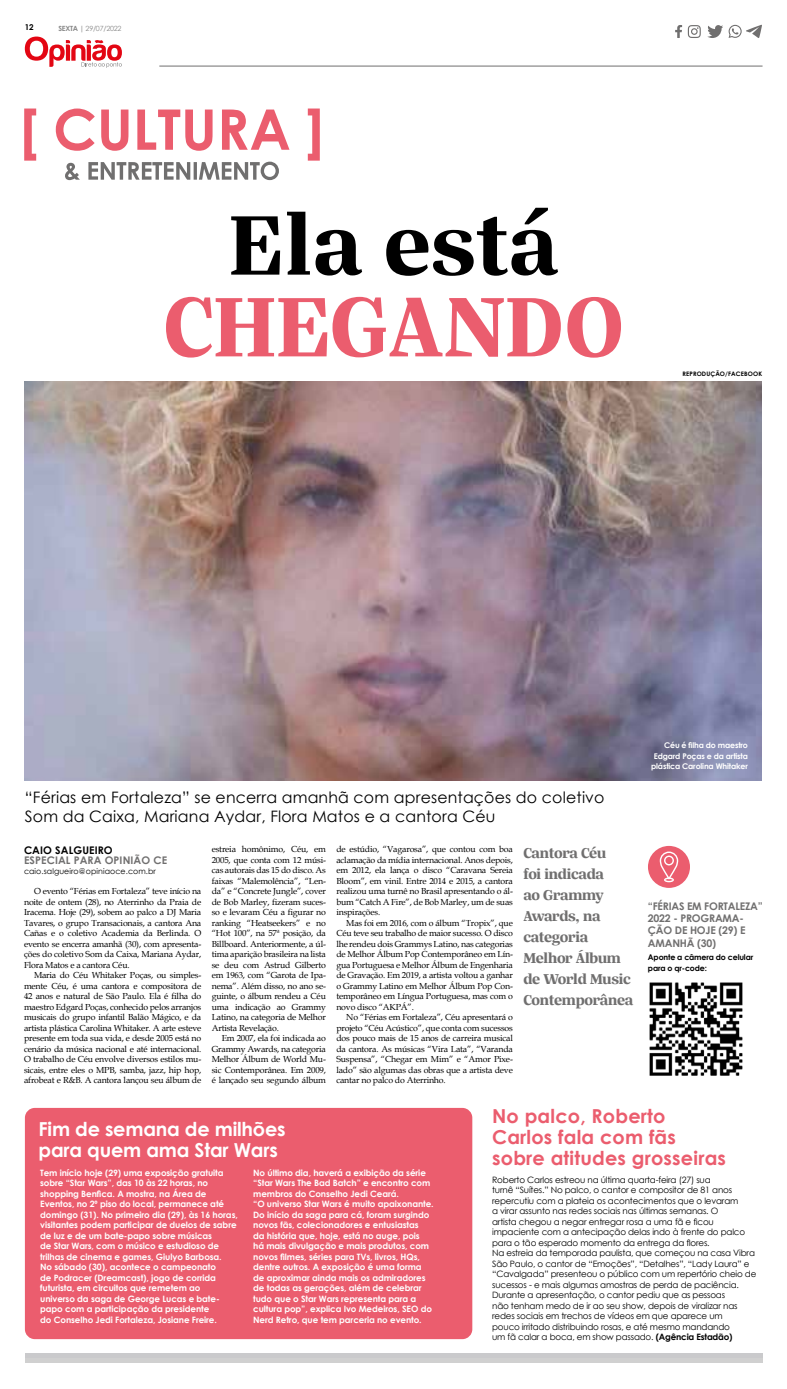
<style>
.page{position:relative;width:787px;height:1389px;background:#fff}
.page>*{position:absolute;margin:0;border:0;box-sizing:border-box;transform-origin:0 0}
.t1{font:700 91.88px "Silva Text";color:#eb5d6e}
.t2{font:700 91.88px "Silva Text";color:#000}
.t3{font:700 19.25px/21px "Century Gothic";letter-spacing:.01em;color:#eb5d6e}
.t4{font:700 19.25px/21px "Century Gothic";letter-spacing:-.01em;color:#fff}
.t5{font:15.75px/19.2px "Century Gothic";letter-spacing:.01em;color:#000}
.t6{font:700 15.75px/21px "Silva Text";letter-spacing:-.02em;color:#706f6f}
.t7{font:700 10.5px/12.2px "Century Gothic";letter-spacing:-.02em;color:#706f6f}
.t8{font:700 10.5px "Century Gothic";letter-spacing:.01em;color:#706f6f}
.t9{font:700 10.5px "Century Gothic";letter-spacing:.01em;color:#000}
.t10{font:8.75px/10.5px "Book Antiqua";letter-spacing:-.02em;color:#000;text-align:justify}
.t11{font:700 8.75px/10.5px "Century Gothic";letter-spacing:-.01em;color:#fff}
.t12{font:8.75px/10.5px "Century Gothic";letter-spacing:-.02em;color:#000}
.t13{font:700 8.05px "Century Gothic";color:#000}
.t14{font:700 7.88px/10.5px "Century Gothic";letter-spacing:-.02em;color:#fff;text-align:right}
.t15{font:700 7.88px/10.5px "Century Gothic";letter-spacing:-.02em;color:#000}
.t16{font:7.88px "Century Gothic";letter-spacing:.01em;color:#000}
.t17{font:7.17px "Century Gothic";letter-spacing:-.03em;color:#878787}
.t18{font:700 6.12px "Century Gothic";letter-spacing:.02em;color:#000}
.s1{font-weight:700}
</style>
<div class="page">
<hr style="left:159px;top:66px;width:603px;height:1px;background:#706f6f">
<svg style="left:25px;top:37px;width:97px;height:31px"></svg>
<svg style="left:687px;top:25px;width:13px;height:13px"></svg>
<svg style="left:675px;top:25px;width:6px;height:13px"></svg>
<svg style="left:707px;top:25px;width:54px;height:13px"></svg>
<div style="left:25px;top:1358px;width:736px;height:5px;background:#d0d0d0"></div>
<div style="left:25px;top:1353px;width:736px;height:5px;background:#cacacc"></div>
<svg style="left:24px;top:109px;width:296px;height:71px"></svg>
<img style="left:25px;top:382px;width:736px;height:399px">
<div style="left:647px;top:846px;width:42px;height:42px;background:#eb5d6e;border-radius:50%"></div>
<svg style="left:659px;top:852px;width:19px;height:30px"></svg>
<div style="left:25px;top:1108px;width:447px;height:231px;background:#eb5d6e;border-radius:10px"></div>
<img style="left:649px;top:982px;width:94px;height:94px">
<p class="t13" style="left:25px;top:21px;width:10px">12</p>
<p class="t17" style="left:58px;top:23px;width:65px"><span class="s1">SEXTA |</span> 29/07/2022</p>
<h1 class="t2" style="left:229px;top:183px;width:330px">Ela está</h1>
<h1 class="t1" style="left:163px;top:265px;width:461px">CHEGANDO</h1>
<p class="t18" style="left:682px;top:369px;width:81px">REPRODUÇÃO/FACEBOOK</p>
<h3 class="t5" style="left:25px;top:788px;width:581px">“Férias em Fortaleza” se encerra amanhã com apresentações do coletivo<br>Som da Caixa, Mariana Aydar, Flora Matos e a cantora Céu</h3>
<p class="t9" style="left:24px;top:842px;width:90px">CAIO SALGUEIRO</p>
<p class="t8" style="left:24px;top:852px;width:145px">ESPECIAL PARA OPINIÃO CE</p>
<p class="t16" style="left:24px;top:866px;width:133px">caio.salgueiro@opiniaoce.com.br</p>
<p class="t10" style="left:24px;top:886px;width:179px;text-indent:10px">O evento “Férias em Fortaleza” teve início na noite de ontem (28), no Aterrinho da Praia de Iracema. Hoje (29), sobem ao palco a DJ Maria Tavares, o grupo Transacionais, a cantora Ana Cañas e o coletivo Academia da Berlinda. O evento se encerra amanhã (30), com apresenta&shy;ções do coletivo Som da Caixa, Mariana Aydar, Flora Matos e a cantora Céu.</p>
<p class="t10" style="left:24px;top:970px;width:179px;text-indent:10px">Maria do Céu Whitaker Poças, ou simples&shy;mente Céu, é uma cantora e compositora de 42 anos e natural de São Paulo. Ela é filha do maestro Edgard Poças, conhecido pelos arranjos musicais do grupo infantil Balão Mágico, e da artista plástica Carolina Whitaker. A arte esteve presente em toda sua vida, e desde 2005 está no cenário da música nacional e até internacional.<br>O trabalho de Céu envolve diversos estilos mu&shy;sicais, entre eles o MPB, samba, jazz, hip hop, afrobeat e R&amp;B. A cantora lançou seu álbum de</p>
<p class="t10" style="left:212px;top:844px;width:116px">estreia homônimo, Céu, em 2005, que conta com 12 músi&shy;cas autorais das 15 do disco. As faixas “Malemolência”, “Len&shy;da” e “Concrete Jungle”, cover de Bob Marley, fizeram suces&shy;so e levaram Céu a figurar no ranking “Heatseekers” e no “Hot 100”, na 57ª posição, da Billboard. Anteriormente, a úl&shy;tima aparição brasileira na lista se deu com Astrud Gilberto em 1963, com “Garota de Ipa&shy;nema”. Além disso, no ano se&shy;guinte, o álbum rendeu a Céu uma indicação ao Grammy Latino, na categoria de Melhor Artista Revelação.</p>
<p class="t10" style="left:212px;top:1033px;width:116px;text-indent:10px">Em 2007, ela foi indicada ao Grammy Awards, na categoria Melhor Álbum de World Mu&shy;sic Contemporânea. Em 2009, é lançado seu segundo álbum</p>
<p class="t10" style="left:336px;top:844px;width:178px">de estúdio, “Vagarosa”, que contou com boa aclamação da mídia internacional. Anos depois, em 2012, ela lança o disco “Caravana Sereia Bloom”, em vinil. Entre 2014 e 2015, a cantora realizou uma turnê no Brasil apresentando o ál&shy;bum “Catch A Fire”, de Bob Marley, um de suas inspirações.</p>
<p class="t10" style="left:336px;top:917px;width:178px;text-indent:10px">Mas foi em 2016, com o álbum “Tropix”, que Céu teve seu trabalho de maior sucesso. O disco lhe rendeu dois Grammys Latino, nas categorias de Melhor Álbum Pop Contemporâneo em Lín&shy;gua Portuguesa e Melhor Álbum de Engenharia de Gravação. Em 2019, a artista voltou a ganhar o Grammy Latino em Melhor Álbum Pop Con&shy;temporâneo em Língua Portuguesa, mas com o novo disco “AKPÁ”.</p>
<p class="t10" style="left:336px;top:1012px;width:178px;text-indent:10px">No “Férias em Fortaleza”, Céu apresentará o projeto “Céu Acústico”, que conta com sucessos dos pouco mais de 15 anos de carreira musical da cantora. As músicas “Vira Lata”, “Varanda Suspensa”, “Chegar em Mim” e “Amor Pixe&shy;lado” são algumas das obras que a artista deve cantar no palco do Aterrinho.</p>
<h3 class="t6" style="left:523px;top:842px;width:111px">Cantora Céu<br>foi indicada<br>ao Grammy<br>Awards, na categoria<br>Melhor Álbum de World Music<br>Contemporânea</h3>
<p class="t14" style="left:651px;top:740px;width:98px">Céu é filha do maestro<br>Edgard Poças e da artista plástica Carolina Whitaker</p>
<p class="t7" style="left:647px;top:899px;width:116px">“FÉRIAS EM FORTALEZA”<br>2022 - PROGRAMA-<br>ÇÃO DE HOJE (29) E<br>AMANHÃ (30)</p>
<p class="t15" style="left:647px;top:952px;width:107px">Aponte a câmera do celular para o qr-code:</p>
<h2 class="t4" style="left:38px;top:1118px;width:248px">Fim de semana de milhões para quem ama Star Wars</h2>
<p class="t11" style="left:40px;top:1167px;width:199px">Tem início hoje (29) uma exposição gratuita sobre “Star Wars”, das 10 às 22 horas, no shopping Benfica. A mostra, na Área de Eventos, no 2º piso do local, permanece até domingo (31). No primeiro dia (29), às 16 horas, visitantes podem participar de duelos de sabre de luz e de um bate-papo sobre músicas<br>de Star Wars, com o músico e estudioso de trilhas de cinema e games, Giulyo Barbosa.<br>No sábado (30), acontece o campeonato<br>de Podracer (Dreamcast), jogo de corrida futurista, em circuitos que remetem ao<br>universo da saga de George Lucas e bate&shy;papo com a participação da presidente<br>do Conselho Jedi Fortaleza, Josiane Freire.</p>
<p class="t11" style="left:253px;top:1167px;width:182px">No último dia, haverá a exibição da série “Star Wars The Bad Batch” e encontro com membros do Conselho Jedi Ceará.<br>“O universo Star Wars é muito apaixonante.<br>Do início da saga para cá, foram surgindo novos fãs, colecionadores e entusiastas<br>da história que, hoje, está no auge, pois<br>há mais divulgação e mais produtos, com novos filmes, séries para TVs, livros, HQs, dentre outros. A exposição é uma forma de aproximar ainda mais os admiradores de todas as gerações, além de celebrar tudo que o Star Wars representa para a cultura pop”, explica Ivo Medeiros, SEO do Nerd Retro, que tem parceria no evento.</p>
<h2 class="t3" style="left:492px;top:1104px;width:235px">No palco, Roberto<br>Carlos fala com fãs sobre atitudes grosseiras</h2>
<p class="t12" style="left:492px;top:1174px;width:266px">Roberto Carlos estreou na última quarta-feira (27) sua<br>turnê “Suítes.” No palco, o cantor e compositor de 81 anos repercutiu com a plateia os acontecimentos que o levaram<br>a virar assunto nas redes sociais nas últimas semanas. O<br>artista chegou a negar entregar rosa a uma fã e ficou impaciente com a antecipação delas indo à frente do palco para o tão esperado momento da entrega da flores.<br>Na estreia da temporada paulista, que começou na casa Vibra São Paulo, o cantor de “Emoções”, “Detalhes”, “Lady Laura” e “Cavalgada” presenteou o público com um repertório cheio de sucessos - e mais algumas amostras de perda de paciência.<br>Durante a apresentação, o cantor pediu que as pessoas<br>não tenham medo de ir ao seu show, depois de viralizar nas redes sociais em trechos de vídeos em que aparece um<br>pouco irritado distribuindo rosas, e até mesmo mandando<br>um fã calar a boca, em show passado. <span class="s1">(Agência Estadão)</span></p>
</div>
